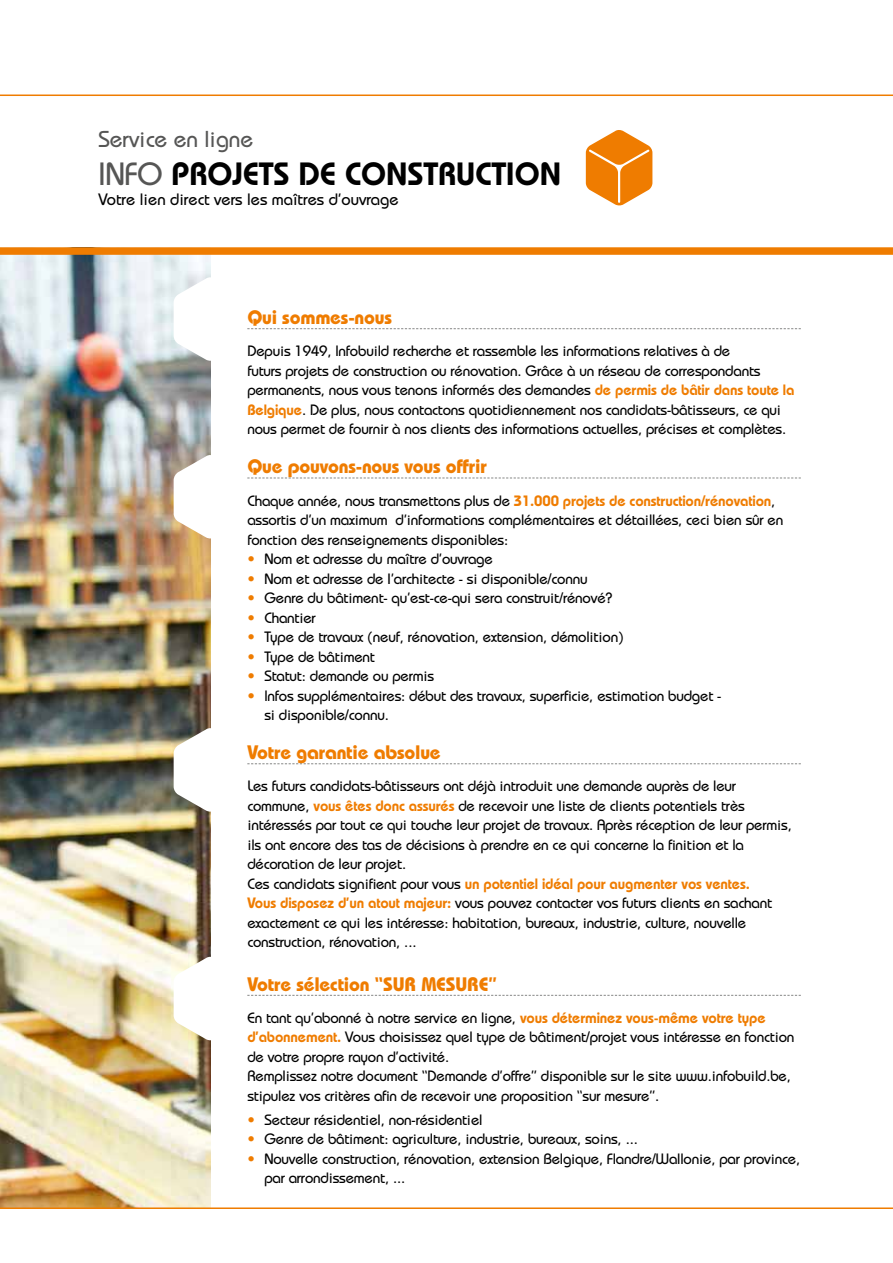
<style>
.page{position:relative;width:893px;height:1263px;background:#fff}
.page>*{position:absolute;margin:0;border:0;box-sizing:border-box;transform-origin:0 0}
.t1{font:600 32.25px "Bauhaus Std";color:#000}
.t2{font:500 22.95px "Bauhaus Std";color:#565655}
.t3{font:700 19.5px "Bauhaus Std";letter-spacing:-.01em;color:#ef7c00}
.t4{font:500 16.5px "Bauhaus Std";color:#000}
.t5{font:500 15px/19.5px "Bauhaus Std";letter-spacing:-.01em;color:#000}
.s1{font-weight:500;color:#565655}
.s2{font-weight:600;color:#ef7c00}
.s3{color:#ef7c00}
</style>
<div class="page">
<img style="left:0;top:255px;width:210px;height:952px">
<div style="left:0;top:247px;width:893px;height:8px;background:#ef7c00"></div>
<hr style="left:0;top:95px;width:893px;height:1px;background:#ef7c00">
<hr style="left:0;top:1207px;width:893px;height:2px;background:#ef7c00">
<svg style="left:174px;top:277px;width:627px;height:84px"></svg>
<svg style="left:174px;top:454px;width:627px;height:85px"></svg>
<svg style="left:174px;top:727px;width:627px;height:85px"></svg>
<svg style="left:174px;top:956px;width:627px;height:85px"></svg>
<svg style="left:586px;top:130px;width:66px;height:76px"></svg>
<h2 class="t2" style="left:98px;top:125px;width:156px">Service en ligne</h2>
<h1 class="t1" style="left:98px;top:155px;width:465px"><span class="s1">INFO</span> PROJETS DE CONSTRUCTION</h1>
<p class="t4" style="left:98px;top:190px;width:302px">Votre lien direct vers les maîtres d’ouvrage</p>
<h3 class="t3" style="left:247px;top:305px;width:146px">Qui sommes-nous</h3>
<p class="t5" style="left:247px;top:341px;width:549px">Depuis 1949, lnfobuild recherche et rassemble les informations relatives à de<br>futurs projets de construction ou rénovation. Grâce à un réseau de correspondants permanents, nous vous tenons informés des demandes <span class="s2">de permis de bâtir dans toute la Belgique</span>. De plus, nous contactons quotidiennement nos candidats-bâtisseurs, ce qui nous permet de fournir à nos clients des informations actuelles, précises et complètes.</p>
<h3 class="t3" style="left:247px;top:454px;width:241px">Que pouvons-nous vous offrir</h3>
<p class="t5" style="left:247px;top:490px;width:537px">Chaque année, nous transmettons plus de <span class="s2">31.000 projets de construction/rénovation</span>, assortis d’un maximum d’informations complémentaires et détaillées, ceci bien sûr en fonction des renseignements disponibles:</p>
<p class="t5" style="left:247px;top:549px;width:247px"><span class="s3">•</span> Nom et adresse du maître d’ouvrage</p>
<p class="t5" style="left:247px;top:568px;width:342px"><span class="s3">•</span> Nom et adresse de I’architecte - si disponible/connu</p>
<p class="t5" style="left:247px;top:588px;width:366px"><span class="s3">•</span> Genre du bâtiment- qu’est-ce-qui sera construit/rénové?</p>
<p class="t5" style="left:247px;top:607px;width:70px"><span class="s3">•</span> Chantier</p>
<p class="t5" style="left:247px;top:627px;width:378px"><span class="s3">•</span> Type de travaux (neuf, rénovation, extension, démolition)</p>
<p class="t5" style="left:247px;top:646px;width:129px"><span class="s3">•</span> Type de bâtiment</p>
<p class="t5" style="left:247px;top:666px;width:188px"><span class="s3">•</span> Statut: demande ou permis</p>
<p class="t5" style="left:264px;top:685px;width:458px;text-indent:-17px"><span class="s3">•</span> lnfos supplémentaires: début des travaux, superficie, estimation budget - si disponible/connu.</p>
<h3 class="t3" style="left:247px;top:740px;width:195px">Votre garantie absolue</h3>
<p class="t5" style="left:247px;top:776px;width:546px">Les futurs candidats-bâtisseurs ont déjà introduit une demande auprès de leur commune, <span class="s2">vous êtes donc assurés</span> de recevoir une liste de clients potentiels très intéressés par tout ce qui touche leur projet de travaux. Après réception de leur permis, ils ont encore des tas de décisions à prendre en ce qui concerne la finition et la décoration de leur projet.<br>Ces candidats signifient pour vous <span class="s2">un potentiel idéal pour augmenter vos ventes.<br>Vous disposez d’un atout majeur:</span> vous pouvez contacter vos futurs clients en sachant exactement ce qui les intéresse: habitation, bureaux, industrie, culture, nouvelle construction, rénovation, ...</p>
<h3 class="t3" style="left:247px;top:972px;width:251px">Votre sélection “SUR MESURE”</h3>
<p class="t5" style="left:247px;top:1008px;width:549px">En tant qu’abonné à notre service en ligne, <span class="s2">vous déterminez vous-même votre type d’abonnement.</span> Vous choisissez quel type de bâtiment/projet vous intéresse en fonction de votre propre rayon d’activité.<br>Remplissez notre document “Demande d’offre” disponible sur le site www.infobuild.be, stipulez vos critères afin de recevoir une proposition “sur mesure”.</p>
<p class="t5" style="left:247px;top:1109px;width:237px"><span class="s3">•</span> Secteur résidentiel, non-résidentiel</p>
<p class="t5" style="left:247px;top:1129px;width:392px"><span class="s3">•</span> Genre de bâtiment: agriculture, industrie, bureaux, soins, ...</p>
<p class="t5" style="left:264px;top:1148px;width:537px;text-indent:-17px"><span class="s3">•</span> Nouvelle construction, rénovation, extension Belgique, Flandre/Wallonie, par province, par arrondissement, ...</p>
</div>
